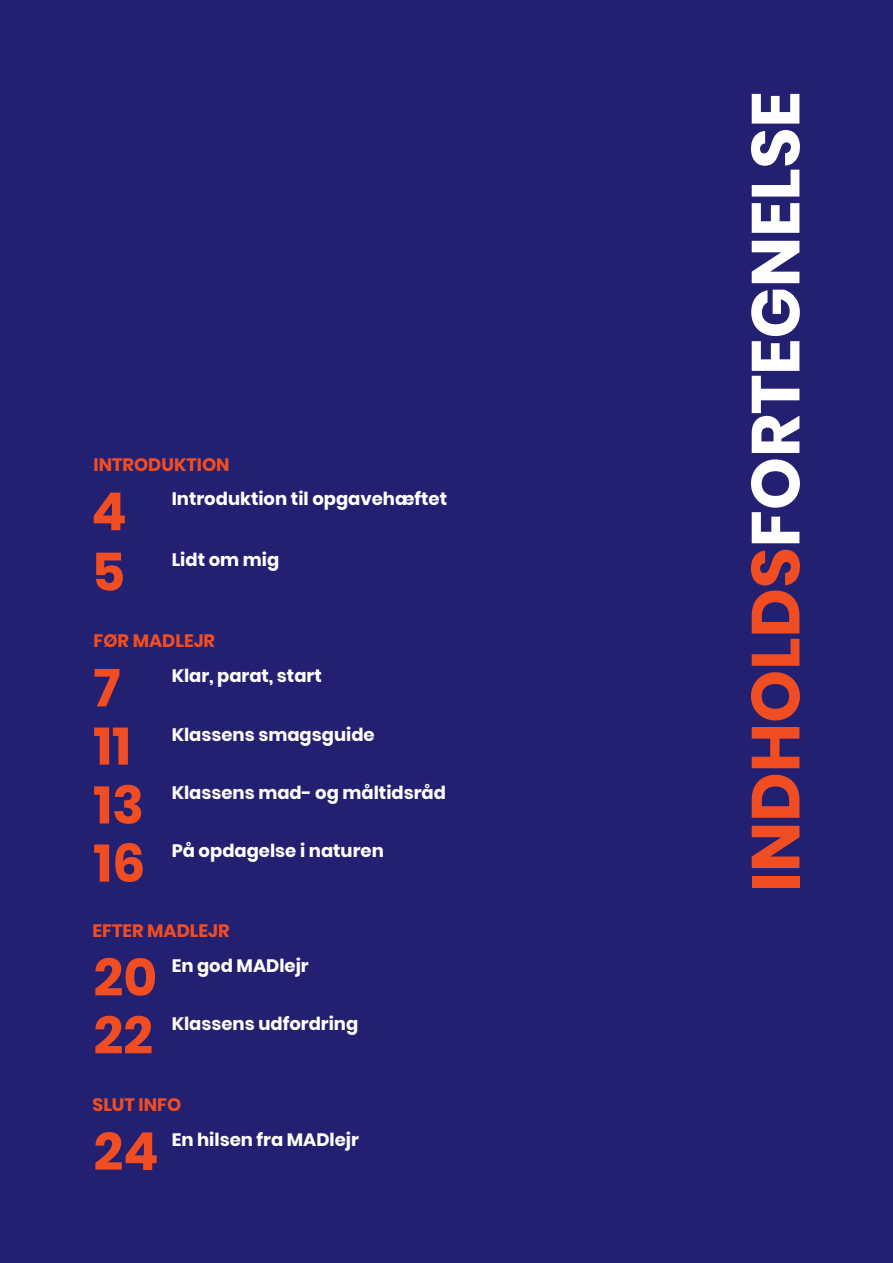
<style>
.page{position:relative;width:893px;height:1263px;background:#242071}
.page>*{position:absolute;margin:0;border:0;box-sizing:border-box;transform-origin:0 0}
.t1{font:700 67.5px "Poppins";color:#fff}
.t2{font:700 52.5px/58.3px "Poppins";color:#f04d22}
.t3{font:700 18px "Poppins";color:#fff}
.t4{font:700 18px "Poppins";color:#f04d22}
.s1{color:#f04d22}
</style>
<div class="page">
<p class="t4" style="left:94px;top:454px;width:138px">INTRODUKTION</p>
<h2 class="t2" style="left:91px;top:483px;width:37px">4</h2>
<h2 class="t2" style="left:91px;top:544px;width:35px">5</h2>
<p class="t3" style="left:172px;top:488px;width:277px">Introduktion til opgavehæftet</p>
<p class="t3" style="left:172px;top:548px;width:109px">Lidt om mig</p>
<p class="t4" style="left:94px;top:630px;width:123px">FØR MADLEJR</p>
<h2 class="t2" style="left:94px;top:659px;width:53px">7<br>11<br>13<br>16</h2>
<p class="t3" style="left:172px;top:665px;width:152px">Klar, parat, start</p>
<p class="t3" style="left:172px;top:724px;width:205px">Klassens smagsguide</p>
<p class="t3" style="left:172px;top:782px;width:276px">Klassens mad- og måltidsråd</p>
<p class="t3" style="left:172px;top:840px;width:214px">På opdagelse i naturen</p>
<p class="t4" style="left:92px;top:920px;width:139px">EFTER MADLEJR</p>
<h2 class="t2" style="left:94px;top:949px;width:65px;line-height:57.9px">20<br>22</h2>
<p class="t3" style="left:172px;top:954px;width:139px">En god MADlejr</p>
<p class="t3" style="left:172px;top:1012px;width:188px">Klassens udfordring</p>
<p class="t4" style="left:92px;top:1093px;width:90px">SLUT INFO</p>
<h2 class="t2" style="left:94px;top:1123px;width:66px">24</h2>
<p class="t3" style="left:172px;top:1129px;width:189px">En hilsen fra MADlejr</p>
<h1 class="t1" style="left:735px;top:891px;width:802px;rotate:-90deg"><span class="s1">INDHOLDS</span>FORTEGNELSE</h1>
</div>
